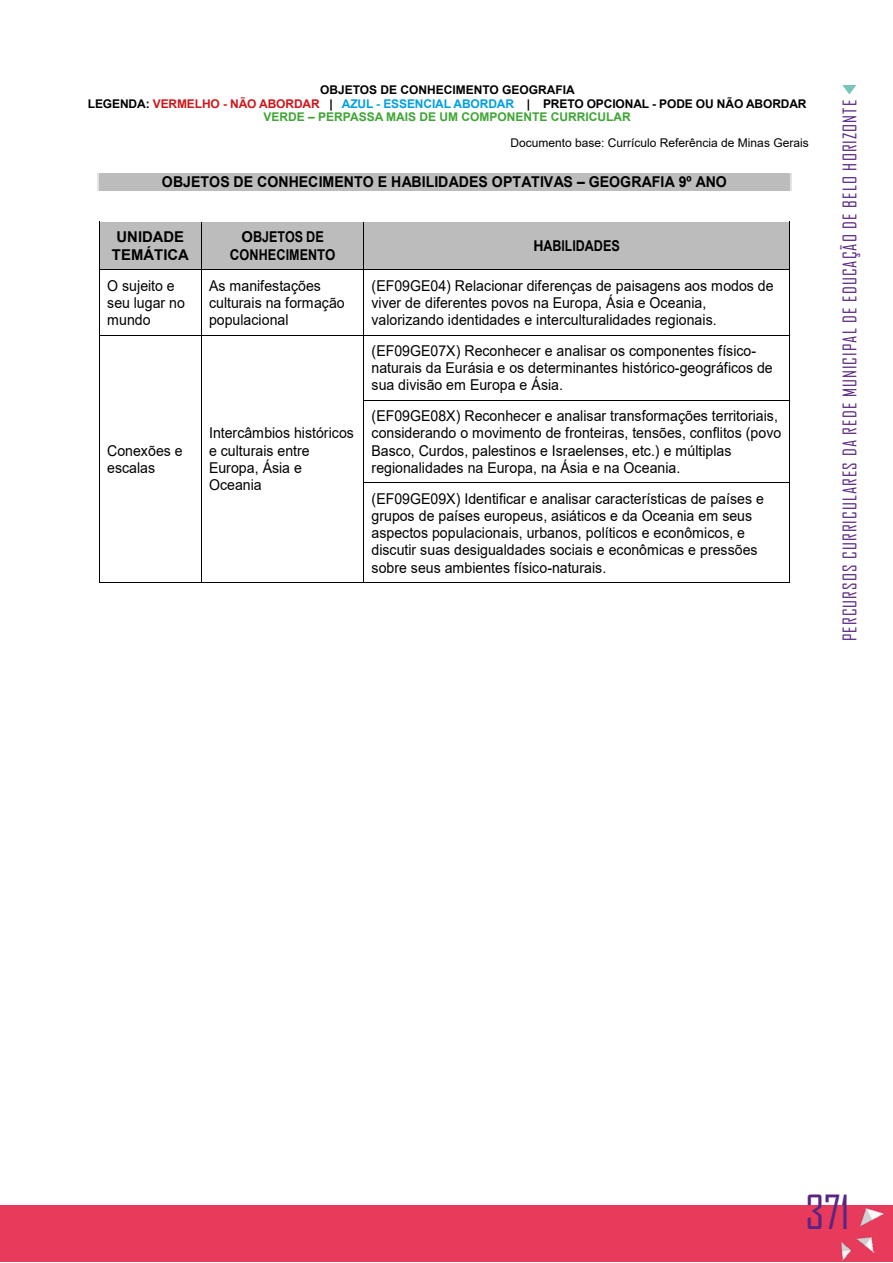
<style>
.page{position:relative;width:893px;height:1263px;background:#fff}
.page>*{position:absolute;margin:0;border:0;box-sizing:border-box;transform-origin:0 0}
.t1{font:45px "Agency FB";color:#582583}
.t2{font:18px "Agency FB";letter-spacing:.06em;color:#582583}
.t3{font:15px/17.2px "Arial";color:#000;scale:.95 1}
.t4{font:700 15px "Arial";color:#000;scale:.95 1}
.t5{font:700 15px/17.2px "Arial";color:#000;text-align:center}
.t6{font:700 12px/14.7px "Calibri";letter-spacing:-.005em;color:#000;text-align:center;scale:.95 1}
.CORPO_TEXTO{font:700 12px/13.8px "Arial";letter-spacing:-.01em;color:#3fa535;text-align:center}
.CORPO_TEXTO-2{font:12px "Arial";color:#000}
.CORPO_TEXTO-3{font:700 12px "Arial";color:#000}
.s1{color:#000}
.s2{color:#cd171a}
.s3{color:#009fe3}
.s4{color:#f00}
.s5{color:#00b0f0}
.s6{color:#00b050}
</style>
<div class="page">
<div style="left:0;top:1205px;width:893px;height:57px;background:#e83a5a"></div>
<svg style="left:842px;top:85px;width:15px;height:10px"></svg>
<img style="left:840px;top:1208px;width:44px;height:54px">
<div style="left:99px;top:173px;width:691px;height:18px;background:#bdbcbc"></div>
<div style="left:100px;top:222px;width:101px;height:48px;background:#bdbcbc"></div>
<div style="left:202px;top:222px;width:162px;height:48px;background:#bdbcbc"></div>
<div style="left:364px;top:222px;width:425px;height:48px;background:#bdbcbc"></div>
<hr style="left:99px;top:229px;width:1px;height:41px;background:#000">
<hr style="left:201px;top:229px;width:1px;height:41px;background:#000">
<hr style="left:364px;top:229px;width:1px;height:41px;background:#000">
<hr style="left:789px;top:229px;width:1px;height:41px;background:#000">
<hr style="left:100px;top:270px;width:101px;height:1px;background:#000">
<hr style="left:202px;top:270px;width:162px;height:1px;background:#000">
<hr style="left:364px;top:270px;width:425px;height:1px;background:#000">
<hr style="left:99px;top:277px;width:1px;height:58px;background:#000">
<hr style="left:201px;top:277px;width:1px;height:58px;background:#000">
<hr style="left:364px;top:277px;width:1px;height:58px;background:#000">
<hr style="left:789px;top:277px;width:1px;height:58px;background:#000">
<hr style="left:100px;top:335px;width:101px;height:1px;background:#000">
<hr style="left:202px;top:335px;width:162px;height:1px;background:#000">
<hr style="left:364px;top:335px;width:425px;height:1px;background:#000">
<hr style="left:99px;top:342px;width:1px;height:58px;background:#000">
<hr style="left:201px;top:342px;width:1px;height:58px;background:#000">
<hr style="left:364px;top:342px;width:1px;height:58px;background:#000">
<hr style="left:789px;top:342px;width:1px;height:58px;background:#000">
<hr style="left:364px;top:400px;width:425px;height:1px;background:#000">
<hr style="left:99px;top:407px;width:1px;height:75px;background:#000">
<hr style="left:201px;top:407px;width:1px;height:75px;background:#000">
<hr style="left:364px;top:407px;width:1px;height:75px;background:#000">
<hr style="left:789px;top:407px;width:1px;height:75px;background:#000">
<hr style="left:364px;top:482px;width:425px;height:1px;background:#000">
<hr style="left:99px;top:490px;width:1px;height:92px;background:#000">
<hr style="left:100px;top:582px;width:101px;height:1px;background:#000">
<hr style="left:201px;top:490px;width:1px;height:92px;background:#000">
<hr style="left:202px;top:582px;width:162px;height:1px;background:#000">
<hr style="left:364px;top:490px;width:1px;height:92px;background:#000">
<hr style="left:364px;top:582px;width:425px;height:1px;background:#000">
<hr style="left:789px;top:490px;width:1px;height:92px;background:#000">
<p class="CORPO_TEXTO-3" style="left:320px;top:81px;width:256px">OBJETOS DE CONHECIMENTO GEOGRAFIA</p>
<p class="CORPO_TEXTO" style="left:88px;top:97px;width:720px"><span class="s1">LEGENDA:</span> <span class="s2">VERMELHO - NÃO ABORDAR</span> <span class="s1">|</span> <span class="s3">AZUL - ESSENCIAL ABORDAR</span> <span class="s1">| PRETO OPCIONAL - PODE OU NÃO ABORDAR<br></span>VERDE – PERPASSA MAIS DE UM COMPONENTE CURRICULAR</p>
<p class="CORPO_TEXTO-2" style="left:510px;top:134px;width:300px">Documento base: Currículo Referência de Minas Gerais</p>
<p class="t6" style="left:177px;top:84px;width:564px">OBJETOS DE CONHECIMENTO GEOGRAFIA<br>LEGENDA: <span class="s4">VERMELHO - NÃO ABORDAR</span> <span class="s5">AZUL - ESSENCIAL ABORDAR</span> PRETO OPCIONAL - PODE OU NÃO ABORDAR<br><span class="s6">VERDE – PERPASSA MAIS DE UM COMPONENTE CURRICULAR</span></p>
<p class="t4" style="left:162px;top:172px;width:596px">OBJETOS DE CONHECIMENTO E HABILIDADES OPTATIVAS – GEOGRAFIA 9º ANO</p>
<p class="t5" style="left:112px;top:229px;width:78px">UNIDADE<br>TEMÁTICA</p>
<p class="t5" style="left:230px;top:229px;width:107px">OBJETOS DE<br>CONHECIMENTO</p>
<p class="t4" style="left:533px;top:235px;width:93px">HABILIDADES</p>
<p class="t3" style="left:107px;top:277px;width:84px">O sujeito e seu lugar no mundo</p>
<p class="t3" style="left:209px;top:277px;width:144px">As manifestações culturais na formação populacional</p>
<p class="t3" style="left:372px;top:277px;width:425px">(EF09GE04) Relacionar diferenças de paisagens aos modos de viver de diferentes povos na Europa, Ásia e Oceania, valorizando identidades e interculturalidades regionais.</p>
<p class="t3" style="left:107px;top:441px;width:81px">Conexões e escalas</p>
<p class="t3" style="left:209px;top:424px;width:154px">Intercâmbios históricos e culturais entre<br>Europa, Ásia e<br>Oceania</p>
<p class="t3" style="left:372px;top:342px;width:424px">(EF09GE07X) Reconhecer e analisar os componentes físico&shy;naturais da Eurásia e os determinantes histórico-geográficos de sua divisão em Europa e Ásia.</p>
<p class="t3" style="left:372px;top:407px;width:433px">(EF09GE08X) Reconhecer e analisar transformações territoriais, considerando o movimento de fronteiras, tensões, conflitos (povo Basco, Curdos, palestinos e Israelenses, etc.) e múltiplas regionalidades na Europa, na Ásia e na Oceania.</p>
<p class="t3" style="left:372px;top:490px;width:414px">(EF09GE09X) Identificar e analisar características de países e grupos de países europeus, asiáticos e da Oceania em seus aspectos populacionais, urbanos, políticos e econômicos, e discutir suas desigualdades sociais e econômicas e pressões sobre seus ambientes físico-naturais.</p>
<p class="t2" style="left:839px;top:641px;width:542px;rotate:-90deg">PERCURSOS CURRICULARES DA REDE MUNICIPAL DE EDUCAÇÃO DE BELO HORIZONTE</p>
<h1 class="t1" style="left:805px;top:1184px;width:46px">371</h1>
</div>
